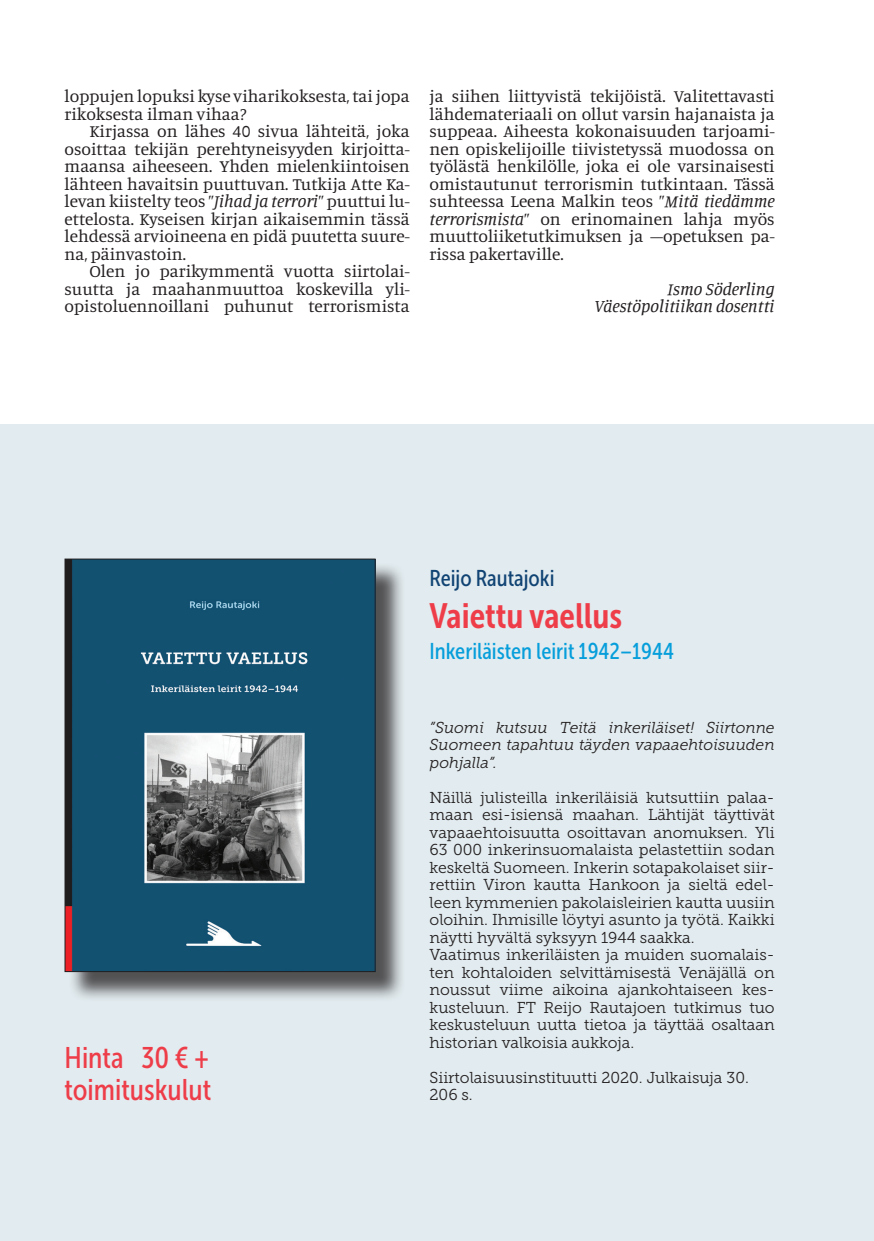
<style>
.page{position:relative;width:874px;height:1241px;background:#fff}
.page>*{position:absolute;margin:0;border:0;box-sizing:border-box;transform-origin:0 0}
.t1{font:35px "Museo Sans Cond 700";color:#ee3d49}
.t2{font:29.75px/31.5px "Museo Sans Cond 500";color:#ee3d49}
.t3{font:22.75px "Museo Sans Cond 500";color:#069edb}
.t4{font:22.75px "Museo Sans Cond 500";color:#114474}
.t5{font:17.5px/17.5px "Manuale";color:#231f20;text-align:justify}
.t6{font:italic 17.5px/17.5px "Manuale";color:#231f20;text-align:right}
.t7{font:15.75px/17.5px "Museo Slab 300";color:#231f20}
.t8{font:italic 15.75px/17.5px "Museo Slab 300";color:#231f20;text-align:justify}
.s1{font-style:italic}
</style>
<div class="page">
<div style="left:0;top:424px;width:873px;height:816px;background:#e2ebef"></div>
<div style="left:68px;top:562px;width:337px;height:439px;background:#231f20;opacity:.75"></div>
<img style="left:66px;top:560px;width:307px;height:409px">
<div style="left:64px;top:558px;width:311px;height:413px;border:1px solid #231f20"></div>
<p class="t5" style="left:64px;top:87px;width:346px">loppujen lopuksi kyse viharikoksesta, tai jopa rikoksesta ilman vihaa?</p>
<p class="t5" style="left:64px;top:122px;width:346px;text-indent:25px">Kirjassa on lähes 40 sivua lähteitä, joka osoittaa tekijän perehtyneisyyden kirjoitta&shy;maansa aiheeseen. Yhden mielenkiintoisen lähteen havaitsin puuttuvan. Tutkija Atte Ka&shy;levan kiistelty teos ”<span class="s1">Jihad ja terrori</span>” puuttui lu&shy;ettelosta. Kyseisen kirjan aikaisemmin tässä lehdessä arvioineena en pidä puutetta suure&shy;na, päinvastoin.</p>
<p class="t5" style="left:64px;top:262px;width:346px;text-indent:25px">Olen jo parikymmentä vuotta siirtolai&shy;suutta ja maahanmuuttoa koskevilla yli&shy;opistoluennoillani puhunut terrorismista</p>
<p class="t5" style="left:429px;top:87px;width:346px">ja siihen liittyvistä tekijöistä. Valitettavasti lähdemateriaali on ollut varsin hajanaista ja suppeaa. Aiheesta kokonaisuuden tarjoami&shy;nen opiskelijoille tiivistetyssä muodossa on työlästä henkilölle, joka ei ole varsinaisesti omistautunut terrorismin tutkintaan. Tässä suhteessa Leena Malkin teos ”<span class="s1">Mitä tiedämme terrorismista</span>” on erinomainen lahja myös muuttoliiketutkimuksen ja –opetuksen pa&shy;rissa pakertaville.</p>
<p class="t6" style="left:594px;top:279px;width:182px">Ismo Söderling<br>Väestöpolitiikan dosentti</p>
<h2 class="t2" style="left:64px;top:1042px;width:148px">Hinta 30 € + toimituskulut</h2>
<h3 class="t4" style="left:429px;top:565px;width:126px">Reijo Rautajoki</h3>
<h1 class="t1" style="left:429px;top:596px;width:194px">Vaiettu vaellus</h1>
<h3 class="t3" style="left:429px;top:639px;width:246px">Inkeriläisten leirit 1942–1944</h3>
<p class="t8" style="left:429px;top:718px;width:346px">”Suomi kutsuu Teitä inkeriläiset! Siirtonne Suomeen tapahtuu täyden vapaaehtoisuuden pohjalla”.</p>
<p class="t7" style="left:429px;top:788px;width:346px">Näillä julisteilla inkeriläisiä kutsuttiin palaa&shy;maan esi-isiensä maahan. Lähtijät täyttivät vapaaehtoisuutta osoittavan anomuksen. Yli 63 000 inkerinsuomalaista pelastettiin sodan keskeltä Suomeen. Inkerin sotapakolaiset siir&shy;rettiin Viron kautta Hankoon ja sieltä edel&shy;leen kymmenien pakolaisleirien kautta uusiin oloihin. Ihmisille löytyi asunto ja työtä. Kaikki näytti hyvältä syksyyn 1944 saakka.<br>Vaatimus inkeriläisten ja muiden suomalais&shy;ten kohtaloiden selvittämisestä Venäjällä on noussut viime aikoina ajankohtaiseen kes&shy;kusteluun. FT Reijo Rautajoen tutkimus tuo keskusteluun uutta tietoa ja täyttää osaltaan historian valkoisia aukkoja.</p>
<p class="t7" style="left:429px;top:1068px;width:321px">Siirtolaisuusinstituutti 2020. Julkaisuja 30.<br>206 s.</p>
</div>
